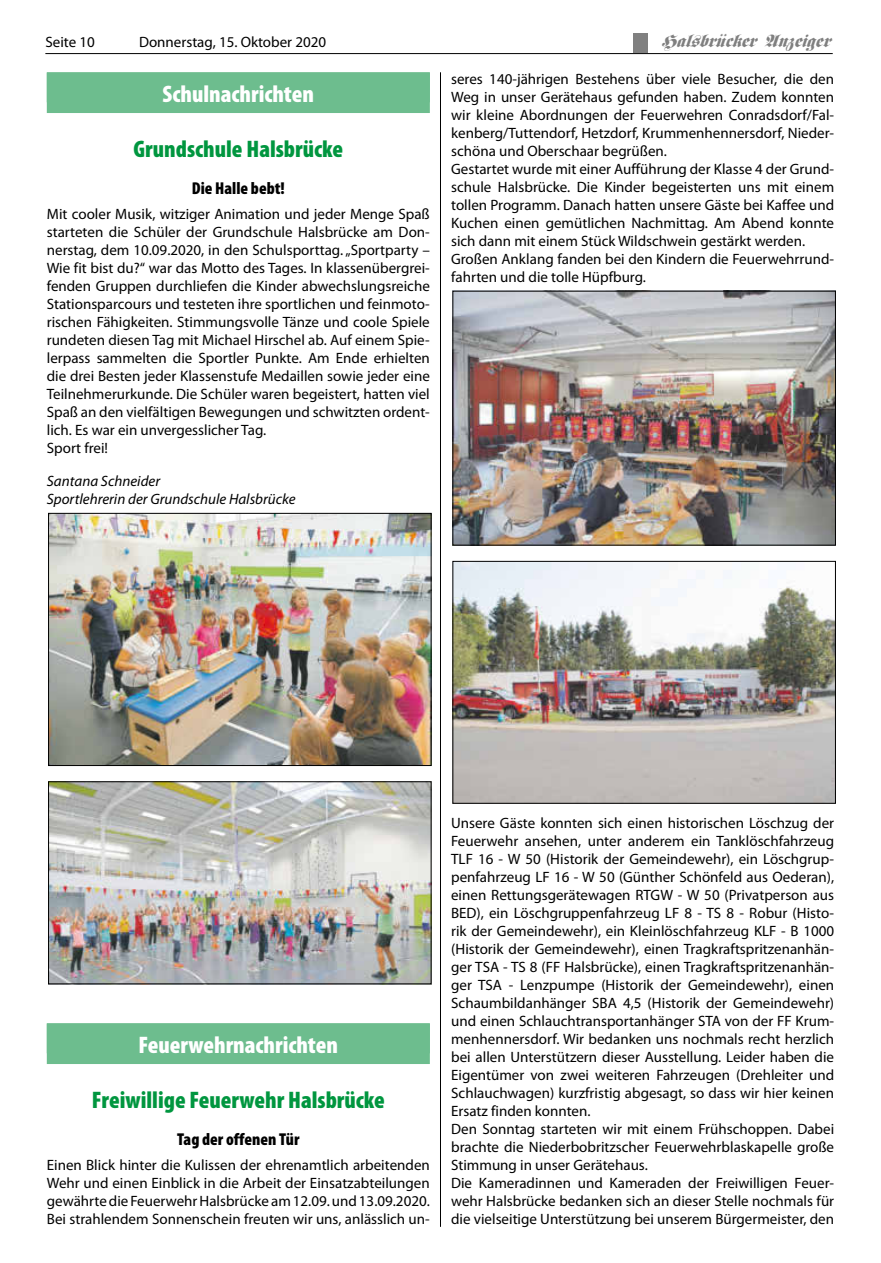
<style>
.page{position:relative;width:881px;height:1263px;background:#fff}
.page>*{position:absolute;margin:0;border:0;box-sizing:border-box;transform-origin:0 0}
.t1{font:900 condensed 24px "Myriad Pro";color:#00963f}
.t2{font:900 condensed 24px "Myriad Pro";color:#fff}
.t3{font:18px "TT3 A15 OI00";letter-spacing:-.005em;color:#7f7f7f}
.t4{font:900 condensed 17.25px "Myriad Pro";color:#000}
.t5{font:15px/18px "Myriad Pro";color:#000}
.t6{font:italic 15px/18px "Myriad Pro";color:#000}
.t7{font:13.5px "Helvetica";letter-spacing:-.005em;color:#000}
</style>
<div class="page">
<hr style="left:440px;top:72px;width:1px;height:1155px;background:#000">
<hr style="left:45px;top:53px;width:787px;height:1px;background:#000">
<div style="left:633px;top:33px;width:14px;height:20px;background:#808080"></div>
<img style="left:454px;top:293px;width:379px;height:250px">
<div style="left:452px;top:291px;width:383px;height:254px;border:1px solid #000"></div>
<img style="left:454px;top:563px;width:379px;height:238px">
<div style="left:452px;top:561px;width:383px;height:242px;border:1px solid #000"></div>
<div style="left:47px;top:72px;width:382px;height:30px;background:#83c69e"></div>
<div style="left:47px;top:73px;width:382px;height:40px;background:#6dbd8e"></div>
<div style="left:47px;top:1023px;width:382px;height:41px;background:#6dbd8e"></div>
<img style="left:50px;top:515px;width:379px;height:249px">
<div style="left:48px;top:513px;width:383px;height:253px;border:1px solid #000"></div>
<img style="left:50px;top:783px;width:379px;height:199px">
<div style="left:48px;top:781px;width:383px;height:203px;border:1px solid #000"></div>
<p class="t7" style="left:225px;top:35px;width:100px">13. August 2008</p>
<p class="t3" style="left:660px;top:35px;width:170px">Halsbrücker Anzeiger</p>
<p class="t5" style="left:451px;top:69px;width:384px">seres 140-jährigen Bestehens über viele Besucher, die den Weg in unser Gerätehaus gefunden haben. Zudem konnten wir kleine Abordnungen der Feuerwehren Conradsdorf/Fal&shy;kenberg/Tuttendorf, Hetzdorf, Krummenhennersdorf, Nieder&shy;schöna und Oberschaar begrüßen.<br>Gestartet wurde mit einer Aufführung der Klasse 4 der Grund&shy;schule Halsbrücke. Die Kinder begeisterten uns mit einem tollen Programm. Danach hatten unsere Gäste bei Kaffee und Kuchen einen gemütlichen Nachmittag. Am Abend konnte sich dann mit einem Stück Wildschwein gestärkt werden.<br>Großen Anklang fanden bei den Kindern die Feuerwehrrund&shy;fahrten und die tolle Hüpfburg.</p>
<p class="t5" style="left:45px;top:33px;width:51px">Seite 10</p>
<p class="t5" style="left:139px;top:33px;width:189px">Donnerstag, 15. Oktober 2020</p>
<h1 class="t2" style="left:162px;top:79px;width:153px">Schulnachrichten</h1>
<h1 class="t1" style="left:133px;top:133px;width:211px">Grundschule Halsbrücke</h1>
<p class="t4" style="left:192px;top:178px;width:95px">Die Halle bebt!</p>
<p class="t5" style="left:47px;top:204px;width:384px">Mit cooler Musik, witziger Animation und jeder Menge Spaß starteten die Schüler der Grundschule Halsbrücke am Don&shy;nerstag, dem 10.09.2020, in den Schulsporttag. „Sportparty – Wie fit bist du?“ war das Motto des Tages. In klassenübergrei&shy;fenden Gruppen durchliefen die Kinder abwechslungsreiche Stationsparcours und testeten ihre sportlichen und feinmoto&shy;rischen Fähigkeiten. Stimmungsvolle Tänze und coole Spiele rundeten diesen Tag mit Michael Hirschel ab. Auf einem Spie&shy;lerpass sammelten die Sportler Punkte. Am Ende erhielten die drei Besten jeder Klassenstufe Medaillen sowie jeder eine Teilnehmerurkunde. Die Schüler waren begeistert, hatten viel Spaß an den vielfältigen Bewegungen und schwitzten ordent&shy;lich. Es war ein unvergesslicher Tag.<br>Sport frei!</p>
<p class="t6" style="left:47px;top:471px;width:250px">Santana Schneider<br>Sportlehrerin der Grundschule Halsbrücke</p>
<h1 class="t2" style="left:138px;top:1030px;width:201px">Feuerwehrnachrichten</h1>
<h1 class="t1" style="left:92px;top:1084px;width:294px">Freiwillige Feuerwehr Halsbrücke</h1>
<p class="t4" style="left:177px;top:1128px;width:124px">Tag der offenen Tür</p>
<p class="t5" style="left:47px;top:1155px;width:384px;text-align:justify">Einen Blick hinter die Kulissen der ehrenamtlich arbeitenden Wehr und einen Einblick in die Arbeit der Einsatzabteilungen gewährte die Feuerwehr Halsbrücke am 12.09. und 13.09.2020.<br>Bei strahlendem Sonnenschein freuten wir uns, anlässlich un-</p>
<p class="t5" style="left:451px;top:814px;width:384px">Unsere Gäste konnten sich einen historischen Löschzug der Feuerwehr ansehen, unter anderem ein Tanklöschfahrzeug TLF 16 - W 50 (Historik der Gemeindewehr), ein Löschgrup&shy;penfahrzeug LF 16 - W 50 (Günther Schönfeld aus Oederan), einen Rettungsgerätewagen RTGW - W 50 (Privatperson aus BED), ein Löschgruppenfahrzeug LF 8 - TS 8 - Robur (Histo&shy;rik der Gemeindewehr), ein Kleinlöschfahrzeug KLF - B 1000 (Historik der Gemeindewehr), einen Tragkraftspritzenanhän&shy;ger TSA - TS 8 (FF Halsbrücke), einen Tragkraftspritzenanhän&shy;ger TSA - Lenzpumpe (Historik der Gemeindewehr), einen Schaumbildanhänger SBA 4,5 (Historik der Gemeindewehr) und einen Schlauchtransportanhänger STA von der FF Krum&shy;menhennersdorf. Wir bedanken uns nochmals recht herzlich bei allen Unterstützern dieser Ausstellung. Leider haben die Eigentümer von zwei weiteren Fahrzeugen (Drehleiter und Schlauchwagen) kurzfristig abgesagt, so dass wir hier keinen Ersatz finden konnten.<br>Den Sonntag starteten wir mit einem Frühschoppen. Dabei brachte die Niederbobritzscher Feuerwehrblaskapelle große Stimmung in unser Gerätehaus.<br>Die Kameradinnen und Kameraden der Freiwilligen Feuer&shy;wehr Halsbrücke bedanken sich an dieser Stelle nochmals für die vielseitige Unterstützung bei unserem Bürgermeister, den</p>
</div>
